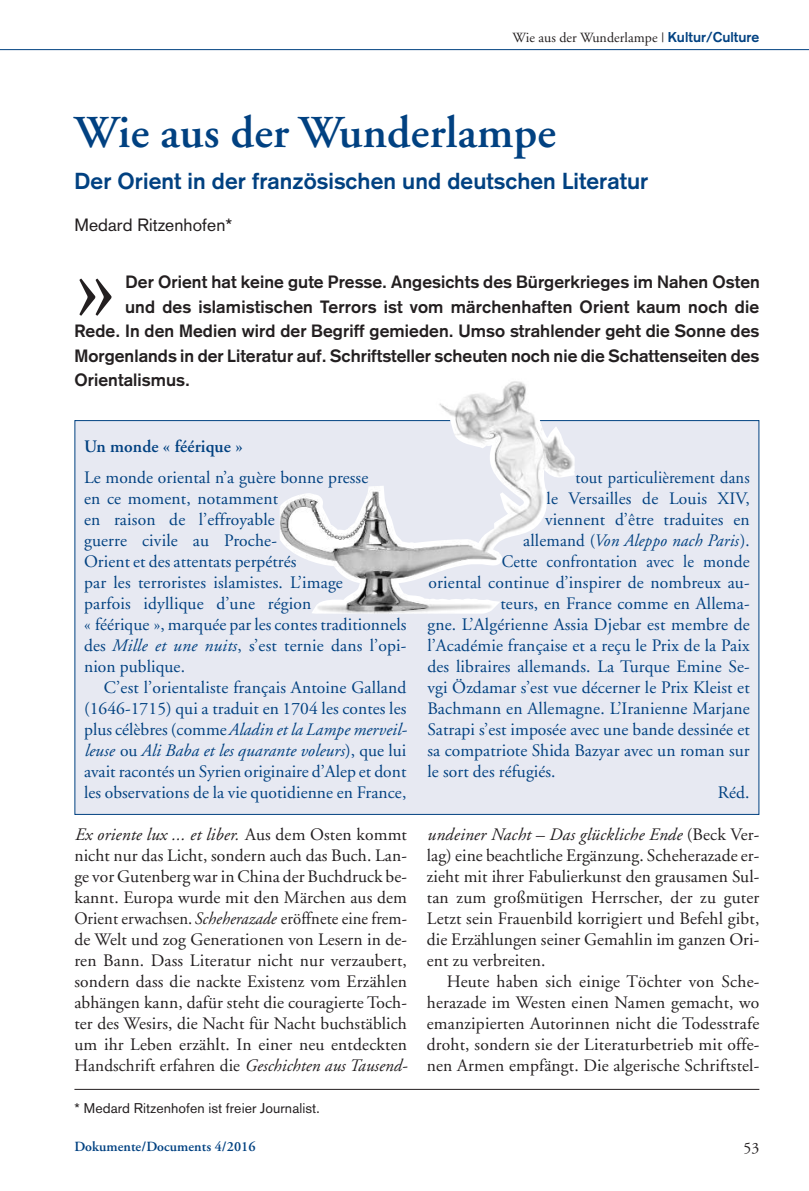
<style>
.page{position:relative;width:809px;height:1191px;background:#fff}
.page>*{position:absolute;margin:0;border:0;box-sizing:border-box;transform-origin:0 0}
.t1{font:111.48px "Adobe Garamond";color:#231f20}
.t2{font:600 45.5px "Adobe Garamond";letter-spacing:.005em;color:#014181}
.t3{font:700 22.75px "Akzidenz Grotesk";letter-spacing:.005em;color:#014181}
.t4{font:17.5px/21px "Adobe Garamond";letter-spacing:.01em;color:#014181}
.t5{font:17.5px/21px "Adobe Garamond";letter-spacing:.005em;color:#231f20;text-align:justify}
.t6{font:700 17.5px "Akzidenz Grotesk";letter-spacing:.005em;color:#231f20}
.t7{font:italic 17.5px "Adobe Garamond";letter-spacing:.01em;color:#014181}
.t8{font:17.5px "Adobe Garamond";letter-spacing:.01em;color:#014181;scale:.95 1}
.t9{font:17.5px "Adobe Garamond";letter-spacing:.01em;color:#014181;scale:.94 1}
.t10{font:17.5px "Akzidenz Grotesk";letter-spacing:.005em;color:#231f20}
.t11{font:600 17.5px "Adobe Garamond";letter-spacing:.005em;color:#014181}
.t12{font:15.75px "Adobe Garamond";color:#231f20}
.t13{font:14px "Akzidenz Grotesk BE";letter-spacing:.005em;color:#231f20}
.t14{font:14px "Adobe Garamond";letter-spacing:.005em;color:#231f20}
.t15{font:600 14px "Adobe Garamond";letter-spacing:.005em;color:#014181}
.s1{font-family:"Akzidenz Grotesk";font-weight:700;color:#014181}
.s2{font-style:italic}
.s3{font-style:normal}
</style>
<div class="page">
<hr style="left:0;top:49px;width:809px;height:1px;background:#014181">
<div style="left:75px;top:421px;width:683px;height:393px;background:#e7e9f2"></div>
<hr style="left:74px;top:1089px;width:685px;height:1px;background:#231f20">
<img style="left:280px;top:381px;width:294px;height:232px">
<p class="t14" style="left:512px;top:32px;width:248px">Wie aus der Wunderlampe | <span class="s1">Kultur/Culture</span></p>
<h2 class="t2" style="left:74px;top:114px;width:483px">Wie aus der Wunderlampe</h2>
<h3 class="t3" style="left:74px;top:173px;width:575px">Der Orient in der französischen und deutschen Literatur</h3>
<p class="t10" style="left:74px;top:219px;width:159px">Medard Ritzenhofen*</p>
<h1 class="t1" style="left:74px;top:240px;width:44px">»</h1>
<p class="t6" style="left:125px;top:276px;width:636px">Der Orient hat keine gute Presse. Angesichts des Bürgerkrieges im Nahen Osten</p>
<p class="t6" style="left:125px;top:300px;width:636px">und des islamistischen Terrors ist vom märchenhaften Orient kaum noch die</p>
<p class="t6" style="left:74px;top:325px;width:686px">Rede. In den Medien wird der Begriff gemieden. Umso strahlender geht die Sonne des</p>
<p class="t6" style="left:74px;top:349px;width:686px">Morgenlands in der Literatur auf. Schriftsteller scheuten noch nie die Schattenseiten des</p>
<p class="t6" style="left:74px;top:374px;width:117px">Orientalismus.</p>
<p class="t11" style="left:84px;top:439px;width:160px">Un monde « féérique »</p>
<p class="t4" style="left:84px;top:468px;width:324px">Le monde oriental n’a guère bonne presse<br>en ce moment, notamment<br>en raison de l’effroyable<br>guerre civile au Proche-<br>Orient et des attentats perpétrés<br>par les terroristes islamistes. L’image<br>parfois idyllique d’une région<br>« féérique », marquée par les contes traditionnels des <span class="s2">Mille et une nuits</span>, s’est ternie dans l’opi&shy;nion publique.</p>
<p class="t4" style="left:84px;top:678px;width:324px;text-align:justify;text-indent:20px">C’est l’orientaliste français Antoine Galland (1646-1715) qui a traduit en 1704 les contes les plus célèbres (comme<span class="s2">Aladin et la Lampe merveil&shy;leuse</span> ou <span class="s2">Ali Baba et les quarante voleurs</span>), que lui avait racontés un Syrien originaire d’Alep et dont les observations de la vie quotidienne en France,</p>
<p class="t5" style="left:74px;top:825px;width:334px"><span class="s2">Ex oriente lux ... et liber.</span> Aus dem Osten kommt nicht nur das Licht, sondern auch das Buch. Lan&shy;ge vor Gutenberg war in China der Buchdruck be&shy;kannt. Europa wurde mit den Märchen aus dem Orient erwachsen.<span class="s2">Scheherazade</span> eröffnete eine frem&shy;de Welt und zog Generationen von Lesern in de&shy;ren Bann. Dass Literatur nicht nur verzaubert, sondern dass die nackte Existenz vom Erzählen abhängen kann, dafür steht die couragierte Toch&shy;ter des Wesirs, die Nacht für Nacht buchstäblich um ihr Leben erzählt. In einer neu entdeckten Handschrift erfahren die <span class="s2">Geschichten aus Tausend-</span></p>
<p class="t13" style="left:74px;top:1103px;width:247px">* Medard Ritzenhofen ist freier Journalist.</p>
<p class="t9" style="left:575px;top:470px;width:187px">tout particulièrement dans</p>
<p class="t4" style="left:546px;top:489px;width:205px">le Versailles de Louis XIV,</p>
<p class="t4" style="left:545px;top:510px;width:206px">viennent d’être traduites en</p>
<p class="t7" style="left:523px;top:533px;width:228px"><span class="s3">allemand (</span>Von Aleppo nach Paris<span class="s3">).</span></p>
<p class="t8" style="left:502px;top:554px;width:262px">Cette confrontation avec le monde</p>
<p class="t4" style="left:428px;top:573px;width:322px">oriental continue d’inspirer de nombreux au-</p>
<p class="t4" style="left:500px;top:594px;width:251px">teurs, en France comme en Allema-</p>
<p class="t4" style="left:427px;top:615px;width:324px">gne. L’Algérienne Assia Djebar est membre de</p>
<p class="t4" style="left:427px;top:636px;width:324px">l’Académie française et a reçu le Prix de la Paix</p>
<p class="t4" style="left:427px;top:657px;width:324px">des libraires allemands. La Turque Emine Se-</p>
<p class="t4" style="left:427px;top:678px;width:324px">vgi Özdamar s’est vue décerner le Prix Kleist et</p>
<p class="t4" style="left:427px;top:699px;width:324px">Bachmann en Allemagne. L’Iranienne Marjane</p>
<p class="t4" style="left:427px;top:720px;width:324px">Satrapi s’est imposée avec une bande dessinée et</p>
<p class="t4" style="left:427px;top:741px;width:324px">sa compatriote Shida Bazyar avec un roman sur</p>
<p class="t4" style="left:427px;top:762px;width:130px">le sort des réfugiés.</p>
<p class="t4" style="left:718px;top:783px;width:33px">Réd.</p>
<p class="t5" style="left:427px;top:825px;width:334px"><span class="s2">undeiner Nacht – Das glückliche Ende</span> (Beck Ver&shy;lag) eine beachtliche Ergänzung. Scheherazade er&shy;zieht mit ihrer Fabulierkunst den grausamen Sul&shy;tan zum großmütigen Herrscher, der zu guter Letzt sein Frauenbild korrigiert und Befehl gibt, die Erzählungen seiner Gemahlin im ganzen Ori&shy;ent zu verbreiten.</p>
<p class="t5" style="left:427px;top:972px;width:334px;text-indent:20px">Heute haben sich einige Töchter von Sche&shy;herazade im Westen einen Namen gemacht, wo emanzipierten Autorinnen nicht die Todesstrafe droht, sondern sie der Literaturbetrieb mit offe&shy;nen Armen empfängt. Die algerische Schriftstel-</p>
<p class="t15" style="left:74px;top:1141px;width:183px">Dokumente/Documents 4/2016</p>
<p class="t12" style="left:743px;top:1141px;width:17px">53</p>
</div>
